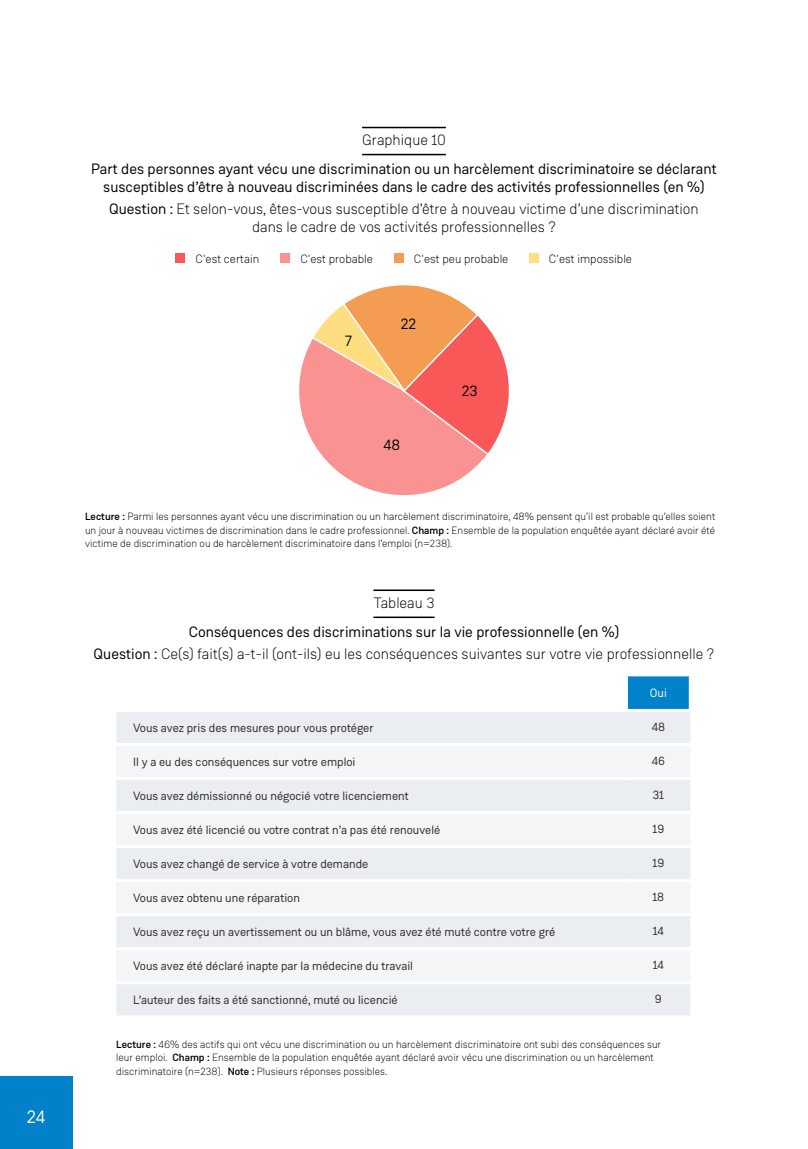
<style>
.page{position:relative;width:808px;height:1149px;background:#fff}
.page>*{position:absolute;margin:0;border:0;box-sizing:border-box;transform-origin:0 0}
.t1{font:18px "Weissenhof Grotesk";color:#fff}
.t2{font:300 15px/18px "Weissenhof Grotesk";color:#000;text-align:center}
.t3{font:15px/18px "Weissenhof Grotesk";color:#000;text-align:center}
.t4{font:12px "Weissenhof Grotesk";color:#282827}
.t5{font:300 12px "Weissenhof Grotesk";color:#000}
.t6{font:12px "Weissenhof Grotesk";color:#fff}
.t7{font:300 10.5px/13.5px "Weissenhof Grotesk";color:#000;text-align:justify}
.s1{font-weight:400}
.s2{font-weight:500}
</style>
<div class="page">
<div style="left:0;top:1076px;width:72px;height:72px;background:#0081c9"></div>
<svg style="left:299px;top:285px;width:210px;height:211px"></svg>
<hr style="left:362px;top:127px;width:84px;height:1px;background:#000">
<hr style="left:362px;top:154px;width:84px;height:1px;background:#000">
<div style="left:176px;top:253px;width:9px;height:9px;background:#f85858"></div>
<div style="left:394px;top:253px;width:9px;height:9px;background:#f39c52"></div>
<div style="left:529px;top:253px;width:9px;height:9px;background:#ffde81"></div>
<div style="left:281px;top:253px;width:9px;height:9px;background:#fa9292"></div>
<hr style="left:373px;top:589px;width:62px;height:2px;background:#000">
<hr style="left:373px;top:616px;width:62px;height:2px;background:#000">
<div style="left:626px;top:676px;width:64px;height:34px;background:#0081c9"></div>
<div style="left:118px;top:712px;width:572px;height:302px;background:#eaedf1"></div>
<svg style="left:118px;top:745px;width:572px;height:235px;fill:#f3f5f7"></svg>
<hr style="left:625px;top:676px;width:3px;height:32px;background:#fff">
<hr style="left:116px;top:708px;width:512px;height:3px;background:#fff">
<hr style="left:116px;top:776px;width:510px;height:3px;background:#fff">
<hr style="left:626px;top:776px;width:64px;height:3px;background:#fff">
<hr style="left:116px;top:844px;width:510px;height:3px;background:#fff">
<hr style="left:626px;top:844px;width:64px;height:3px;background:#fff">
<hr style="left:116px;top:912px;width:510px;height:3px;background:#fff">
<hr style="left:626px;top:912px;width:64px;height:3px;background:#fff">
<hr style="left:116px;top:980px;width:510px;height:3px;background:#fff">
<hr style="left:626px;top:980px;width:64px;height:3px;background:#fff">
<hr style="left:628px;top:708px;width:64px;height:3px;background:#fff">
<hr style="left:116px;top:742px;width:510px;height:3px;background:#fff">
<hr style="left:116px;top:810px;width:510px;height:3px;background:#fff">
<hr style="left:116px;top:878px;width:510px;height:3px;background:#fff">
<hr style="left:116px;top:946px;width:510px;height:3px;background:#fff">
<hr style="left:626px;top:742px;width:64px;height:3px;background:#fff">
<hr style="left:626px;top:810px;width:64px;height:3px;background:#fff">
<hr style="left:626px;top:878px;width:64px;height:3px;background:#fff">
<hr style="left:626px;top:946px;width:64px;height:3px;background:#fff">
<hr style="left:689px;top:676px;width:3px;height:32px;background:#fff">
<h1 class="t1" style="left:27px;top:1105px;width:20px">24</h1>
<h2 class="t2" style="left:362px;top:131px;width:85px">Graphique 10</h2>
<h2 class="t3" style="left:91px;top:160px;width:627px">Part des personnes ayant vécu une discrimination ou un harcèlement discriminatoire se déclarant susceptibles d’être à nouveau discriminées dans le cadre des activités professionnelles (en %)</h2>
<h2 class="t2" style="left:109px;top:200px;width:591px"><span class="s1">Question :</span> Et selon-vous, êtes-vous susceptible d’être à nouveau victime d’une discrimination dans le cadre de vos activités professionnelles ?</h2>
<p class="t5" style="left:195px;top:251px;width:65px">C'est certain</p>
<p class="t5" style="left:300px;top:251px;width:74px">C'est probable</p>
<p class="t5" style="left:414px;top:251px;width:96px">C'est peu probable</p>
<p class="t5" style="left:549px;top:251px;width:85px">C'est impossible</p>
<h2 class="t3" style="left:345px;top:332px;width:9px">7</h2>
<h2 class="t3" style="left:401px;top:314px;width:17px">22</h2>
<h2 class="t3" style="left:383px;top:435px;width:18px">48</h2>
<h2 class="t3" style="left:462px;top:381px;width:17px">23</h2>
<p class="t7" style="left:85px;top:510px;width:632px"><span class="s2">Lecture :</span> Parmi les personnes ayant vécu une discrimination ou un harcèlement discriminatoire, 48% pensent qu’il est probable qu’elles soient un jour à nouveau victimes de discrimination dans le cadre professionnel. <span class="s2">Champ :</span> Ensemble de la population enquêtée ayant déclaré avoir été victime de discrimination ou de harcèlement discriminatoire dans l’emploi (n=238).</p>
<h2 class="t2" style="left:373px;top:593px;width:63px">Tableau 3</h2>
<h2 class="t2" style="left:94px;top:620px;width:622px;line-height:22.2px"><span class="s1">Conséquences des discriminations sur la vie professionnelle (en %)<br>Question :</span> Ce(s) fait(s) a-t-il (ont-ils) eu les conséquences suivantes sur votre vie professionnelle ?</h2>
<p class="t6" style="left:650px;top:685px;width:18px">Oui</p>
<p class="t4" style="left:133px;top:720px;width:242px">Vous avez pris des mesures pour vous protéger</p>
<p class="t4" style="left:652px;top:719px;width:15px">48</p>
<p class="t4" style="left:133px;top:754px;width:224px">Il y a eu des conséquences sur votre emploi</p>
<p class="t4" style="left:652px;top:753px;width:15px">46</p>
<p class="t4" style="left:133px;top:788px;width:277px">Vous avez démissionné ou négocié votre licenciement</p>
<p class="t4" style="left:653px;top:787px;width:13px">31</p>
<p class="t4" style="left:133px;top:822px;width:309px">Vous avez été licencié ou votre contrat n’a pas été renouvelé</p>
<p class="t4" style="left:652px;top:821px;width:13px">19</p>
<p class="t4" style="left:133px;top:856px;width:237px">Vous avez changé de service à votre demande</p>
<p class="t4" style="left:652px;top:855px;width:13px">19</p>
<p class="t4" style="left:133px;top:890px;width:168px">Vous avez obtenu une réparation</p>
<p class="t4" style="left:652px;top:889px;width:13px">18</p>
<p class="t4" style="left:133px;top:924px;width:424px">Vous avez reçu un avertissement ou un blâme, vous avez été muté contre votre gré</p>
<p class="t4" style="left:653px;top:923px;width:13px">14</p>
<p class="t4" style="left:133px;top:958px;width:281px">Vous avez été déclaré inapte par la médecine du travail</p>
<p class="t4" style="left:653px;top:957px;width:13px">14</p>
<p class="t4" style="left:133px;top:992px;width:266px">L’auteur des faits a été sanctionné, muté ou licencié</p>
<p class="t4" style="left:655px;top:991px;width:8px">9</p>
<p class="t7" style="left:116px;top:1036px;width:547px;text-align:left"><span class="s2">Lecture :</span> 46% des actifs qui ont vécu une discrimination ou un harcèlement discriminatoire ont subi des conséquences sur leur emploi. <span class="s2">Champ :</span> Ensemble de la population enquêtée ayant déclaré avoir vécu une discrimination ou un harcèlement discriminatoire (n=238). <span class="s2">Note :</span> Plusieurs réponses possibles.</p>
</div>
